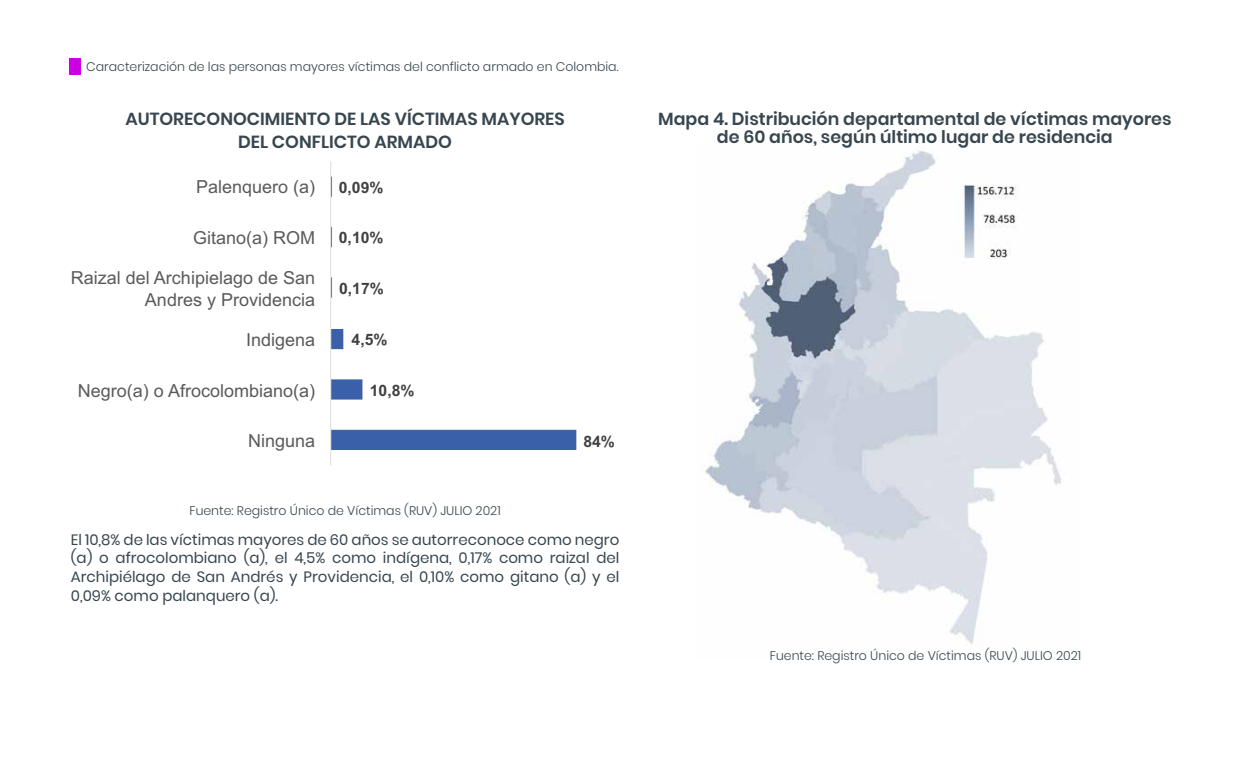
<style>
.page{position:relative;width:1260px;height:765px;background:#fff}
.page>*{position:absolute;margin:0;border:0;box-sizing:border-box;transform-origin:0 0}
.t1{font:17.88px/21.2px "Arial";color:#5a5a5a;text-align:right}
.t2{font:600 17.5px/23.6px "Poppins";color:#37464f;text-align:center}
.t3{font:700 15.62px "Arial";color:#404040}
.t4{font:15px/18.8px "Poppins";color:#37464f;text-align:justify}
.t5{font:300 12.5px "Poppins";color:#37464f}
</style>
<div class="page">
<div style="left:69px;top:58px;width:12px;height:17px;background:#ca00e2"></div>
<svg style="left:331px;top:177px;width:245px;height:273px"></svg>
<hr style="left:330px;top:161px;width:1px;height:305px;background:#e0e0df">
<img style="left:705px;top:150px;width:357px;height:495px">
<p class="t5" style="left:86px;top:60px;width:534px">Caracterización de las personas mayores víctimas del conflicto armado en Colombia.</p>
<p class="t2" style="left:125px;top:107px;width:441px">AUTORECONOCIMIENTO DE LAS VÍCTIMAS MAYORES<br>DEL CONFLICTO ARMADO</p>
<p class="t1" style="left:196px;top:177px;width:121px">Palenquero (a)</p>
<p class="t3" style="left:339px;top:177px;width:46px">0,09%</p>
<p class="t1" style="left:193px;top:228px;width:124px">Gitano(a) ROM</p>
<p class="t3" style="left:339px;top:227px;width:46px">0,10%</p>
<p class="t1" style="left:71px;top:268px;width:246px">Raizal del Archipielago de San<br>Andres y Providencia</p>
<p class="t3" style="left:339px;top:278px;width:46px">0,17%</p>
<p class="t1" style="left:246px;top:329px;width:71px">Indigena</p>
<p class="t3" style="left:352px;top:329px;width:37px">4,5%</p>
<p class="t1" style="left:78px;top:380px;width:239px">Negro(a) o Afrocolombiano(a)</p>
<p class="t3" style="left:370px;top:380px;width:46px">10,8%</p>
<p class="t1" style="left:248px;top:431px;width:69px">Ninguna</p>
<p class="t3" style="left:583px;top:431px;width:33px">84%</p>
<p class="t5" style="left:190px;top:504px;width:313px">Fuente: Registro Único de Víctimas (RUV) JULIO 2021</p>
<p class="t4" style="left:71px;top:530px;width:550px">El 10,8% de las víctimas mayores de 60 años se autorreconoce como negro (a) o afrocolombiano (a), el 4,5% como indígena, 0,17% como raizal del Archipiélago de San Andrés y Providencia, el 0,10% como gitano (a) y el 0,09% como palanquero (a).</p>
<p class="t2" style="left:658px;top:109px;width:515px;line-height:18.8px">Mapa 4. Distribución departamental de víctimas mayores de 60 años, según último lugar de residencia</p>
<p class="t5" style="left:770px;top:648px;width:313px">Fuente: Registro Único de Víctimas (RUV) JULIO 2021</p>
</div>
